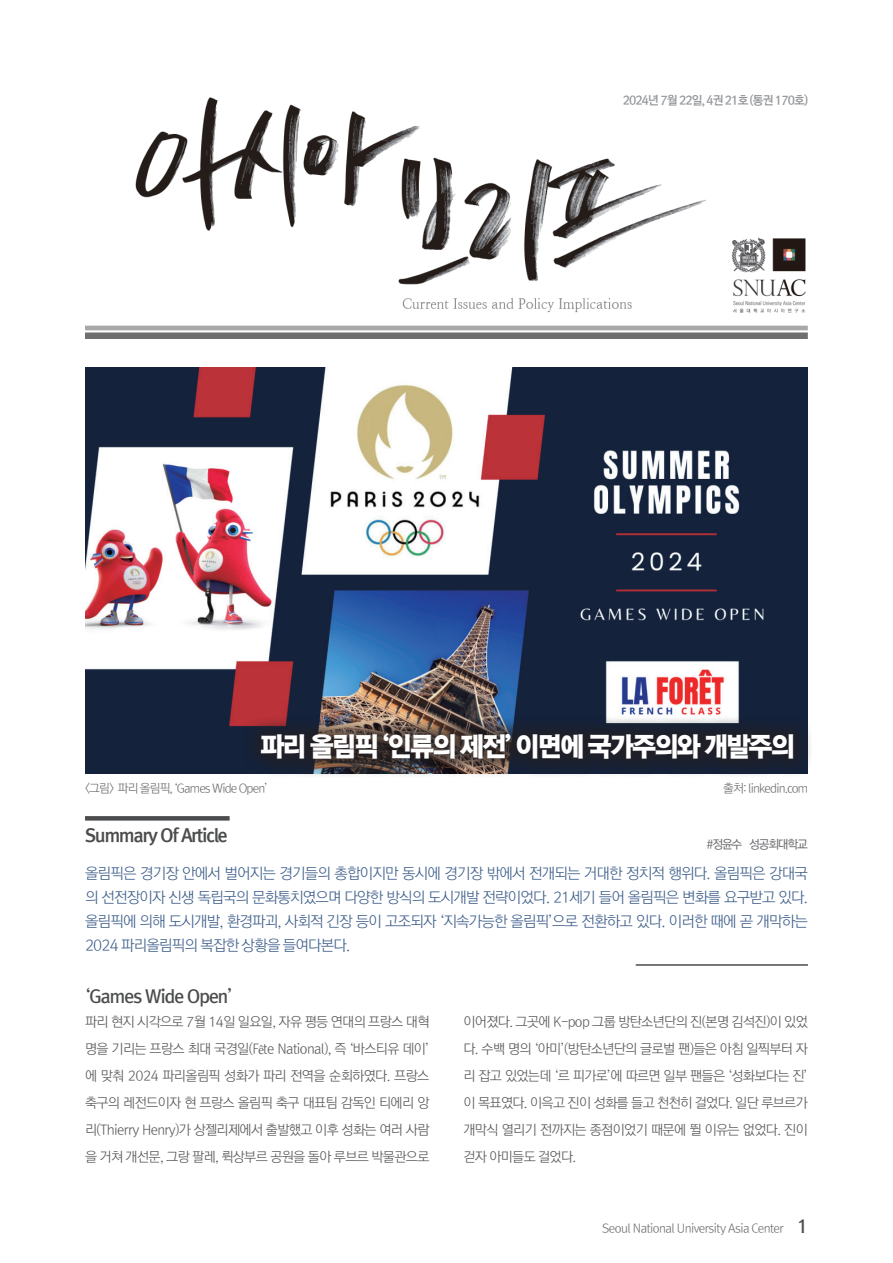
<style>
.page{position:relative;width:893px;height:1263px;background:#fff}
.page>*{position:absolute;margin:0;border:0;box-sizing:border-box;transform-origin:0 0}
.t1{font:27px "Rix Go BK";letter-spacing:-.075em;color:#fff}
.t2{font:18px "Rix Go EB";letter-spacing:-.05em;color:#4b4c4d}
.t3{font:18px "Rix Go B";letter-spacing:-.05em;color:#4b4c4d}
.t4{font:15px/24px "Rix Go L";letter-spacing:-.055em;color:#40608c;text-align:justify}
.t5{font:13.5px/27px "Rix Go L";letter-spacing:-.05em;color:#57585a;text-align:justify}
.t6{font:12px "Rix Go L";letter-spacing:-.06em;color:#6c6d70}
.t7{font:12px "Rix Go B";letter-spacing:-.075em;color:#939598}
.t8{font:12px "Rix Go M";letter-spacing:-.1em;color:#6c6d70}
.s1{font-family:"Sitka Banner"}
.s2{font-family:"Rix Go B";font-size:18px;color:#4b4c4d}
</style>
<div class="page">
<img style="left:85px;top:97px;width:723px;height:242px">
<img style="left:85px;top:367px;width:723px;height:406px">
<div style="left:85px;top:816px;width:145px;height:5px;background:#4b4c4d"></div>
<hr style="left:636px;top:964px;width:172px;height:2px;background:#4b4c4d">
<div style="left:241px;top:714px;width:572px;height:65px;background:#231f20;opacity:.75"></div>
<p class="t7" style="left:623px;top:92px;width:187px">2024년 7월 22일, 4권 21호 (통권 170호)</p>
<h1 class="t1" style="left:260px;top:729px;width:537px">파리 올림픽 ‘인류의 제전’ 이면에 국가주의와 개발주의</h1>
<p class="t6" style="left:85px;top:780px;width:184px">&lt;그림&gt; 파리 올림픽, ‘Games Wide Open’</p>
<p class="t6" style="left:723px;top:780px;width:86px">출처: linkedin.com</p>
<h2 class="t2" style="left:85px;top:823px;width:144px">Summary Of Article</h2>
<p class="t8" style="left:706px;top:836px;width:103px">#정윤수 성공회대학교</p>
<p class="t4" style="left:85px;top:861px;width:724px">올림픽은 경기장 안에서 벌어지는 경기들의 총합이지만 동시에 경기장 밖에서 전개되는 거대한 정치적 행위다. 올림픽은 강대국 의 선전장이자 신생 독립국의 문화통치였으며 다양한 방식의 도시개발 전략이었다. 21세기 들어 올림픽은 변화를 요구받고 있다. 올림픽에 의해 도시개발, 환경파괴, 사회적 긴장 등이 고조되자 ‘지속가능한 올림픽’으로 전환하고 있다. 이러한 때에 곧 개막하는 2024 파리올림픽의 복잡한 상황을 들여다본다.</p>
<h2 class="t3" style="left:85px;top:984px;width:149px">‘Games Wide Open’</h2>
<p class="t5" style="left:85px;top:1008px;width:346px">파리 현지 시각으로 7월 14일 일요일, 자유 평등 연대의 프랑스 대혁 명을 기리는 프랑스 최대 국경일(F<span class="s1">ê</span>te National), 즉 ‘바스티유 데이’ 에 맞춰 2024 파리올림픽 성화가 파리 전역을 순회하였다. 프랑스 축구의 레전드이자 현 프랑스 올림픽 축구 대표팀 감독인 티에리 앙 리(Thierry Henry)가 상젤리제에서 출발했고 이후 성화는 여러 사람 을 거쳐 개선문, 그랑 팔레, 뤽상부르 공원을 돌아 루브르 박물관으로</p>
<p class="t5" style="left:463px;top:1007px;width:346px">이어졌다. 그곳에 K-pop 그룹 방탄소년단의 진(본명 김석진)이 있었 다. 수백 명의 ‘아미’(방탄소년단의 글로벌 팬)들은 아침 일찍부터 자 리 잡고 있었는데 ‘르 피가로’에 따르면 일부 팬들은 ‘성화보다는 진’ 이 목표였다. 이윽고 진이 성화를 들고 천천히 걸었다. 일단 루브르가 개막식 열리기 전까지는 종점이었기 때문에 뛸 이유는 없었다. 진이 걷자 아미들도 걸었다.</p>
<p class="t6" style="left:602px;top:1220px;width:207px">Seoul National University Asia Center <span class="s2">1</span></p>
</div>
